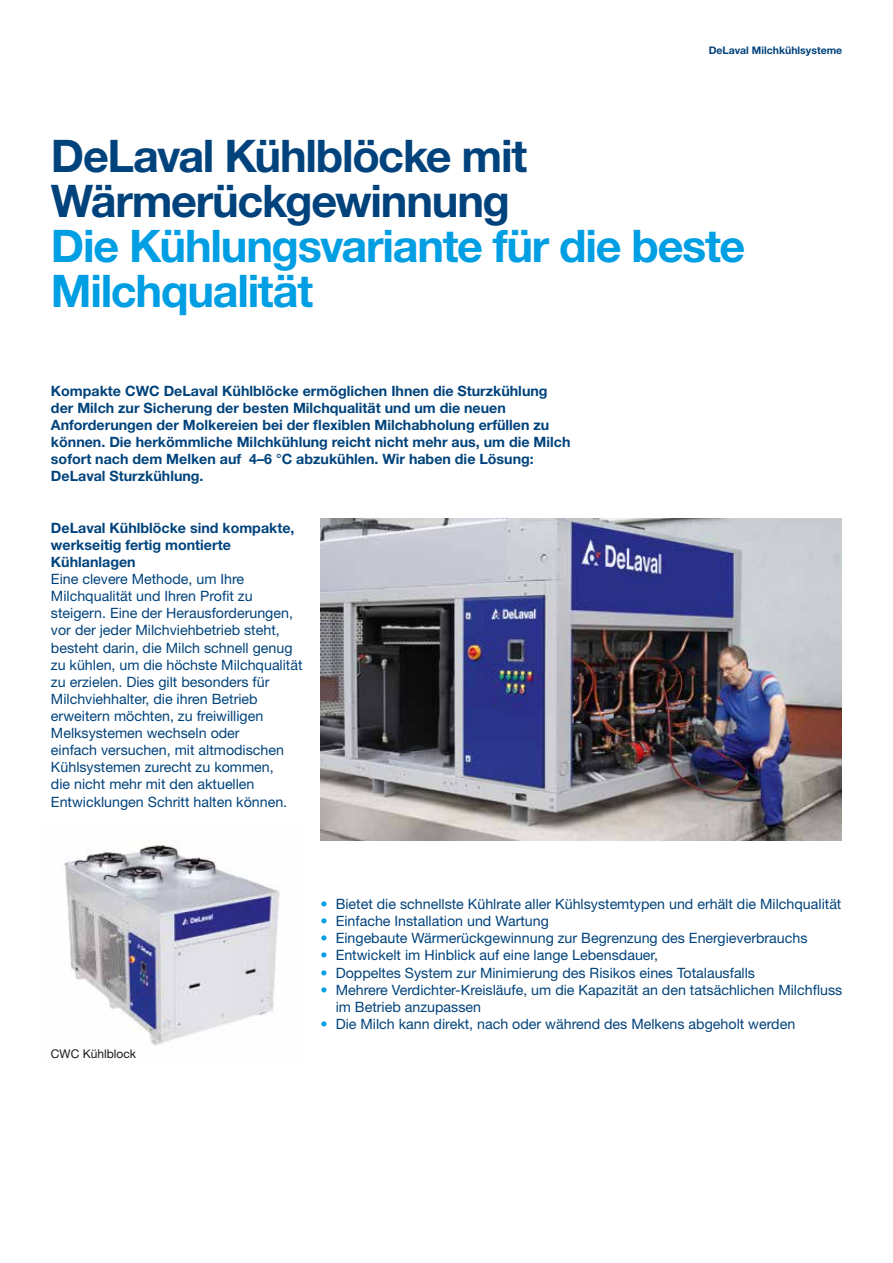
<style>
.page{position:relative;width:893px;height:1263px;background:#fff}
.page>*{position:absolute;margin:0;border:0;box-sizing:border-box;transform-origin:0 0}
.t1{font:700 45px/45px "Helvetica Neue LT Std";letter-spacing:-.03em;color:#009ee3}
.t2{font:700 45px/45px "Helvetica Neue LT Std";letter-spacing:-.03em;color:#00437c}
.t3{font:14.25px/17.1px "Helvetica Neue LT Std";color:#00437c}
.t4{font:700 14.25px/17.1px "Helvetica Neue LT Std";color:#00437c}
.t5{font:12px "Helvetica Neue LT Std";color:#1a1a18}
.t6{font:700 10.5px "Helvetica Neue LT Std";color:#00437c}
.s1{color:#009ee3}
</style>
<div class="page">
<img style="left:64px;top:840px;width:216px;height:206px">
<img style="left:321px;top:519px;width:521px;height:322px">
<p class="t6" style="left:709px;top:44px;width:135px">DeLaval Milchkühlsysteme</p>
<h1 class="t2" style="left:51px;top:132px;width:478px">DeLaval Kühlblöcke mit<br>Wärmerückgewinnung</h1>
<h1 class="t1" style="left:51px;top:222px;width:696px">Die Kühlungsvariante für die beste<br>Milchqualität</h1>
<p class="t4" style="left:51px;top:382px;width:521px">Kompakte CWC DeLaval Kühlblöcke ermöglichen Ihnen die Sturzkühlung der Milch zur Sicherung der besten Milchqualität und um die neuen Anforderungen der Molkereien bei der flexiblen Milchabholung erfüllen zu können. Die herkömmliche Milchkühlung reicht nicht mehr aus, um die Milch sofort nach dem Melken auf 4–6 °C abzukühlen. Wir haben die Lösung:<br>DeLaval Sturzkühlung.</p>
<p class="t4" style="left:51px;top:519px;width:245px">DeLaval Kühlblöcke sind kompakte, werkseitig fertig montierte<br>Kühlanlagen</p>
<p class="t3" style="left:51px;top:570px;width:253px">Eine clevere Methode, um Ihre Milchqualität und Ihren Profit zu steigern. Eine der Herausforderungen, vor der jeder Milchviehbetrieb steht, besteht darin, die Milch schnell genug zu kühlen, um die höchste Milchqualität zu erzielen. Dies gilt besonders für Milchviehhalter, die ihren Betrieb erweitern möchten, zu freiwilligen Melksystemen wechseln oder<br>einfach versuchen, mit altmodischen Kühlsystemen zurecht zu kommen,<br>die nicht mehr mit den aktuellen Entwicklungen Schritt halten können.</p>
<p class="t5" style="left:51px;top:1046px;width:87px">CWC Kühlblock</p>
<p class="t3" style="left:321px;top:895px;width:522px"><span class="s1">•</span> Bietet die schnellste Kühlrate aller Kühlsystemtypen und erhält die Milchqualität</p>
<p class="t3" style="left:321px;top:912px;width:230px"><span class="s1">•</span> Einfache Installation und Wartung</p>
<p class="t3" style="left:321px;top:929px;width:488px"><span class="s1">•</span> Eingebaute Wärmerückgewinnung zur Begrenzung des Energieverbrauchs</p>
<p class="t3" style="left:321px;top:946px;width:339px"><span class="s1">•</span> Entwickelt im Hinblick auf eine lange Lebensdauer,</p>
<p class="t3" style="left:321px;top:964px;width:436px"><span class="s1">•</span> Doppeltes System zur Minimierung des Risikos eines Totalausfalls</p>
<p class="t3" style="left:336px;top:981px;width:508px;text-indent:-15px"><span class="s1">•</span> Mehrere Verdichter-Kreisläufe, um die Kapazität an den tatsächlichen Milchfluss im Betrieb anzupassen</p>
<p class="t3" style="left:321px;top:1015px;width:476px"><span class="s1">•</span> Die Milch kann direkt, nach oder während des Melkens abgeholt werden</p>
</div>
